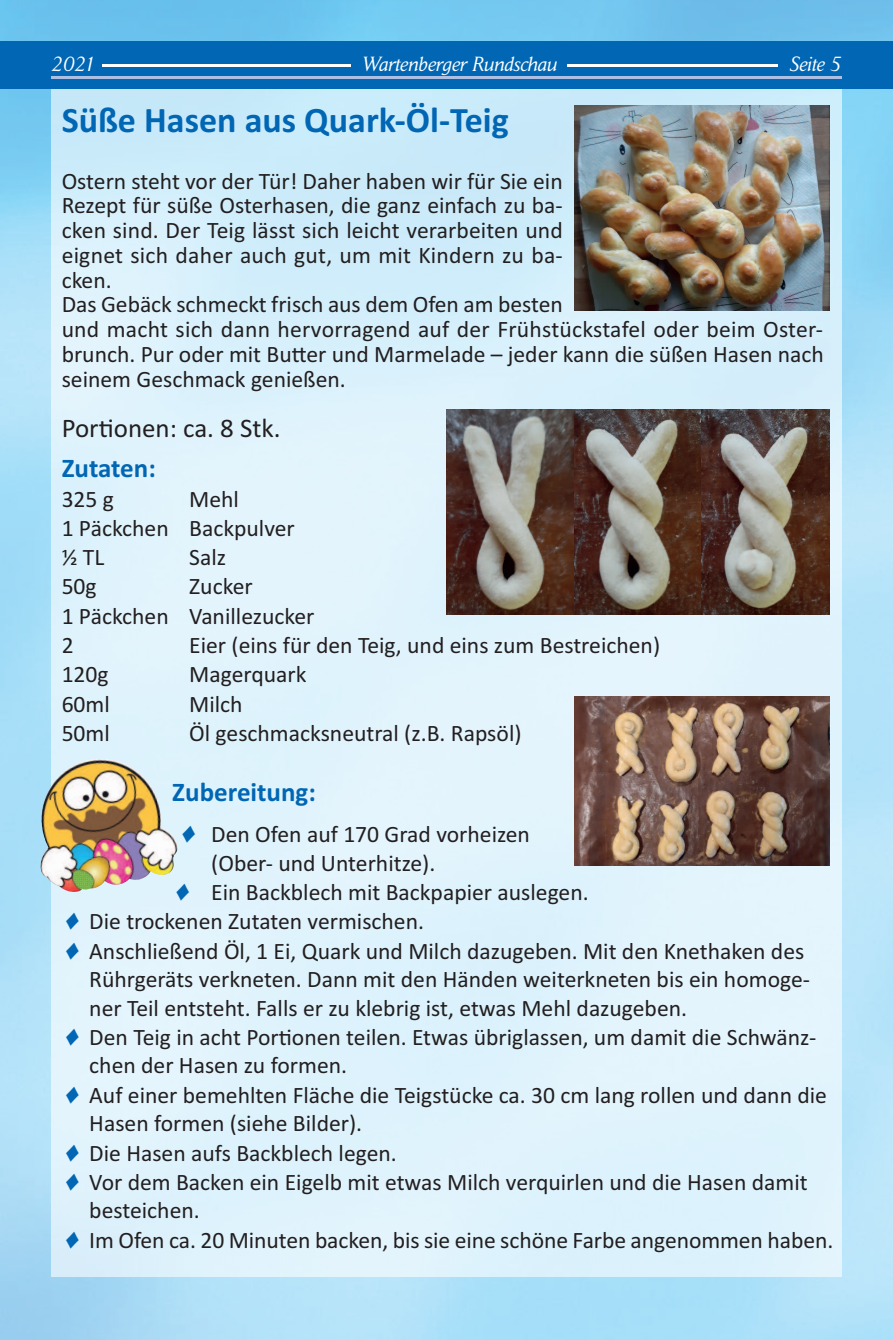
<style>
.page{position:relative;width:893px;height:1340px;background:#fff}
.page>*{position:absolute;margin:0;border:0;box-sizing:border-box;transform-origin:0 0}
.t1{font:700 36px "Calibri";color:#0166b3}
.t2{font:700 27px "Calibri";color:#0166b3}
.t3{font:27px "Calibri";color:#231f20}
.t4{font:23.62px/24.8px "Calibri";color:#231f20}
.t5{font:italic 20.25px "Daily News BQ";color:#fff}
</style>
<div class="page">
<img style="left:0;top:0;width:893px;height:1339px">
<div style="left:51px;top:84px;width:791px;height:1192px;background:#fff;opacity:.6"></div>
<div style="left:0;top:41px;width:893px;height:48px;background:#0166b3"></div>
<hr style="left:51px;top:77px;width:791px;height:2px;background:#adbfe2">
<hr style="left:102px;top:64px;width:249px;height:2px;background:#fff">
<hr style="left:568px;top:64px;width:210px;height:2px;background:#fff">
<img style="left:574px;top:105px;width:255px;height:205px">
<img style="left:447px;top:409px;width:127px;height:206px">
<svg style="left:574px;top:409px;width:128px;height:206px;background:#6a5a51"></svg>
<svg style="left:702px;top:409px;width:127px;height:206px;background:#6b5b51"></svg>
<img style="left:574px;top:696px;width:255px;height:169px">
<img style="left:46px;top:831px;width:132px;height:61px">
<svg style="left:181px;top:825px;width:16px;height:17px"></svg>
<svg style="left:175px;top:883px;width:16px;height:17px"></svg>
<svg style="left:64px;top:913px;width:17px;height:17px"></svg>
<svg style="left:64px;top:942px;width:17px;height:17px"></svg>
<svg style="left:64px;top:1028px;width:17px;height:17px"></svg>
<svg style="left:64px;top:1086px;width:17px;height:17px"></svg>
<svg style="left:64px;top:1144px;width:17px;height:17px"></svg>
<svg style="left:64px;top:1173px;width:17px;height:17px"></svg>
<svg style="left:64px;top:1231px;width:17px;height:17px"></svg>
<p class="t5" style="left:51px;top:52px;width:46px">2021</p>
<p class="t5" style="left:362px;top:52px;width:197px">Wartenberger Rundschau</p>
<p class="t5" style="left:789px;top:52px;width:53px">Seite 5</p>
<h1 class="t1" style="left:62px;top:99px;width:449px">Süße Hasen aus Quark-Öl-Teig</h1>
<p class="t4" style="left:62px;top:168px;width:764px">Ostern steht vor der Tür! Daher haben wir für Sie ein<br>Rezept für süße Osterhasen, die ganz einfach zu ba-<br>cken sind. Der Teig lässt sich leicht verarbeiten und<br>eignet sich daher auch gut, um mit Kindern zu ba-<br>cken.<br>Das Gebäck schmeckt frisch aus dem Ofen am besten<br>und macht sich dann hervorragend auf der Frühstückstafel oder beim Oster&shy;brunch. Pur oder mit Butter und Marmelade – jeder kann die süßen Hasen nach seinem Geschmack genießen.</p>
<p class="t3" style="left:62px;top:412px;width:220px">Portionen: ca. 8 Stk.</p>
<p class="t2" style="left:62px;top:452px;width:96px">Zutaten:</p>
<p class="t4" style="left:62px;top:486px;width:54px">325 g</p>
<p class="t4" style="left:62px;top:484px;width:235px;line-height:29.2px;text-indent:128px">Mehl<br>1 Päckchen Backpulver ½ TL</p>
<p class="t4" style="left:189px;top:544px;width:38px">Salz</p>
<p class="t4" style="left:62px;top:571px;width:254px;line-height:29.2px;text-indent:128px">Zucker<br>1 Päckchen Vanillezucker<br>2</p>
<p class="t4" style="left:62px;top:574px;width:37px">50g</p>
<p class="t4" style="left:189px;top:632px;width:472px">Eier (eins für den Teig, und eins zum Bestreichen)</p>
<p class="t4" style="left:62px;top:661px;width:49px">120g</p>
<p class="t4" style="left:189px;top:661px;width:119px">Magerquark</p>
<p class="t4" style="left:62px;top:691px;width:50px">60ml</p>
<p class="t4" style="left:189px;top:691px;width:55px">Milch</p>
<p class="t4" style="left:62px;top:720px;width:50px">50ml</p>
<p class="t4" style="left:189px;top:720px;width:334px">Öl geschmacksneutral (z.B. Rapsöl)</p>
<p class="t2" style="left:172px;top:776px;width:145px">Zubereitung:</p>
<p class="t4" style="left:211px;top:821px;width:320px">Den Ofen auf 170 Grad vorheizen</p>
<p class="t4" style="left:211px;top:850px;width:226px">(Ober- und Unterhitze).</p>
<p class="t4" style="left:211px;top:879px;width:379px">Ein Backblech mit Backpapier auslegen.</p>
<p class="t4" style="left:89px;top:908px;width:336px">Die trockenen Zutaten vermischen.</p>
<p class="t4" style="left:89px;top:938px;width:717px">Anschließend Öl, 1 Ei, Quark und Milch dazugeben. Mit den Knethaken des</p>
<p class="t4" style="left:89px;top:966px;width:722px">Rührgeräts verkneten. Dann mit den Händen weiterkneten bis ein homoge-</p>
<p class="t4" style="left:89px;top:995px;width:599px">ner Teil entsteht. Falls er zu klebrig ist, etwas Mehl dazugeben.</p>
<p class="t4" style="left:89px;top:1024px;width:728px">Den Teig in acht Portionen teilen. Etwas übriglassen, um damit die Schwänz-</p>
<p class="t4" style="left:89px;top:1052px;width:259px">chen der Hasen zu formen.</p>
<p class="t4" style="left:89px;top:1082px;width:739px">Auf einer bemehlten Fläche die Teigstücke ca. 30 cm lang rollen und dann die</p>
<p class="t4" style="left:89px;top:1110px;width:274px">Hasen formen (siehe Bilder).</p>
<p class="t4" style="left:89px;top:1139px;width:309px">Die Hasen aufs Backblech legen.</p>
<p class="t4" style="left:89px;top:1169px;width:720px">Vor dem Backen ein Eigelb mit etwas Milch verquirlen und die Hasen damit</p>
<p class="t4" style="left:89px;top:1197px;width:112px">besteichen.</p>
<p class="t4" style="left:89px;top:1227px;width:745px">Im Ofen ca. 20 Minuten backen, bis sie eine schöne Farbe angenommen haben.</p>
</div>
